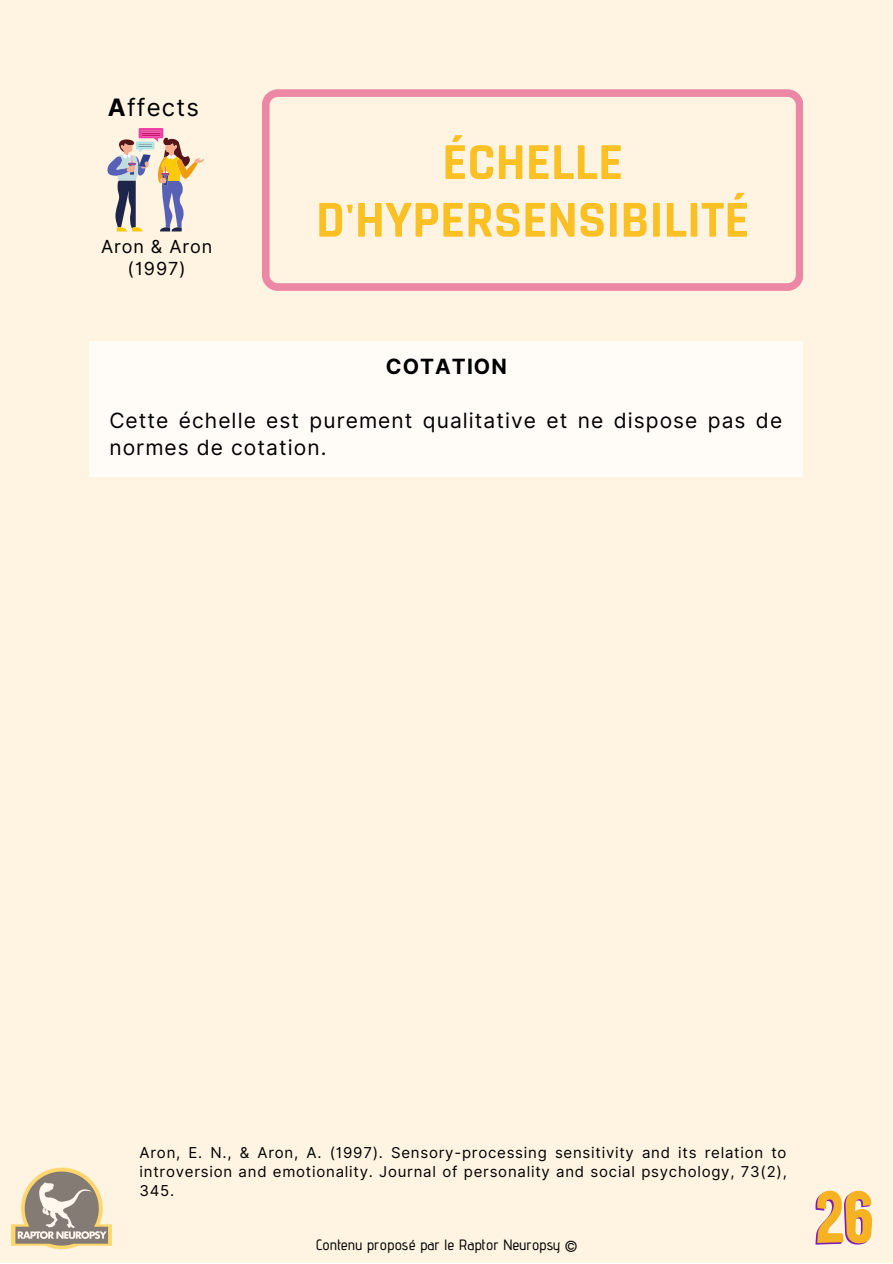
<style>
.page{position:relative;width:893px;height:1264px;background:#fff}
.page>*{position:absolute;margin:0;border:0;box-sizing:border-box;transform-origin:0 0}
.t1{font:700 52.5px/57.6px "Rajdhani";color:#fbc024;text-align:center}
.t2{font:24px "Inter";letter-spacing:.05em;color:#000}
.t3{font:21px/27px "Inter";letter-spacing:.05em;color:#000}
.t4{font:700 21px "Inter";letter-spacing:.05em;color:#000}
.t5{font:18px/22.5px "Inter";letter-spacing:.05em;color:#000;text-align:center}
.t6{font:15px/19px "Inter";letter-spacing:.05em;color:#000;text-align:justify}
.t7{font:500 15px "Advent Pro";letter-spacing:.01em;color:#000}
.s1{font-weight:700}
</style>
<div class="page">
<div style="left:0;top:0;width:892px;height:1262px;background:#fff3e1"></div>
<svg style="left:262px;top:89px;width:540px;height:202px"></svg>
<div style="left:89px;top:341px;width:713px;height:135px;background:#fffbf7"></div>
<svg style="left:107px;top:128px;width:97px;height:103px"></svg>
<svg style="left:815px;top:1190px;width:57px;height:54px"></svg>
<img style="left:11px;top:1167px;width:100px;height:83px">
<h2 class="t2" style="left:108px;top:93px;width:92px"><span class="s1">A</span>ffects</h2>
<p class="t5" style="left:101px;top:235px;width:113px">Aron &amp; Aron (1997)</p>
<h1 class="t1" style="left:316px;top:135px;width:435px">ÉCHELLE<br>D'HYPERSENSIBILITÉ</h1>
<h3 class="t4" style="left:386px;top:354px;width:122px">COTATION</h3>
<h3 class="t3" style="left:109px;top:407px;width:674px">Cette échelle est purement qualitative et ne dispose pas de normes de cotation.</h3>
<p class="t6" style="left:140px;top:1142px;width:648px">Aron, E. N., &amp; Aron, A. (1997). Sensory-processing sensitivity and its relation to introversion and emotionality. Journal of personality and social psychology, 73(2), 345.</p>
<p class="t7" style="left:315px;top:1234px;width:263px">Contenu proposé par le Raptor Neuropsy ©</p>
</div>
